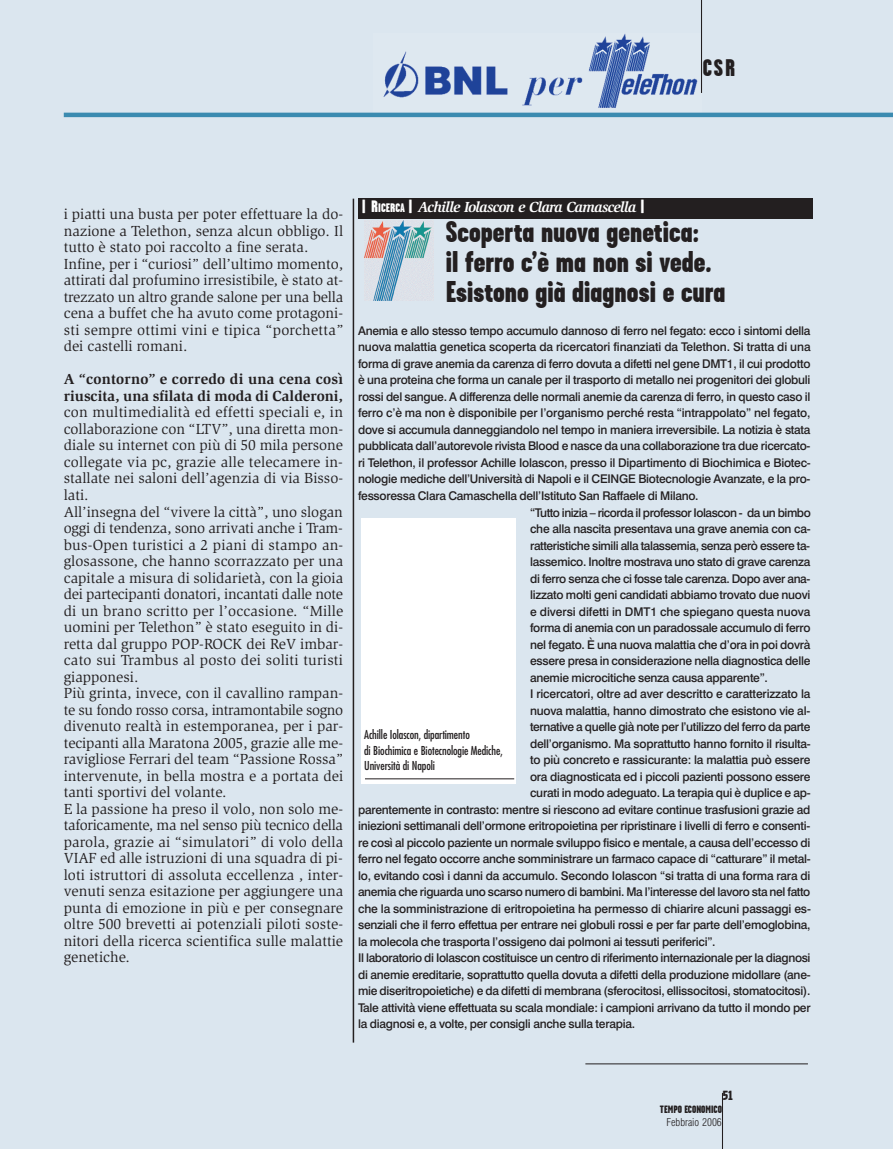
<style>
.page{position:relative;width:893px;height:1149px;background:#fff}
.page>*{position:absolute;margin:0;border:0;box-sizing:border-box;transform-origin:0 0}
.t1{font:900 30px/30px "Garage Gothic";color:#231f20}
.t2{font:900 24px "Garage Gothic";color:#231f20}
.t3{font:15px/16.5px "Slimbach";color:#231f20}
.t4{font:700 15px/16.5px "Slimbach";color:#231f20}
.t5{font:italic 700 15px "Slimbach";letter-spacing:-.05em;color:#fff}
.t6{font:900 13.2px "Garage Gothic";color:#231f20}
.t7{font:500 12px "Swiss 721 BT";letter-spacing:-.02em;color:#231f20}
.t8{font:condensed 12px/15.6px "Futura";letter-spacing:-.01em;color:#231f20}
.t9{font:500 12px "Swiss 721 BT";letter-spacing:-.04em;color:#231f20}
.t10{font:900 10.65px "Garage Gothic";color:#231f20}
.t11{font:300 condensed 10.65px "Swiss 721 BT";color:#231f20}
.s1{font-family:"Garage Gothic";font-weight:900;font-style:normal;font-size:16.2px}
.s2{font-family:"Garage Gothic";font-weight:900;font-style:normal;font-size:16.5px}
.s3{font-family:"Garage Gothic";font-weight:900;font-style:normal;font-size:12.3px}
</style>
<div class="page">
<div style="left:0;top:0;width:893px;height:1148px;background:#dbe6ef"></div>
<img style="left:374px;top:34px;width:328px;height:79px">
<hr style="left:701px;top:0;width:1px;height:93px;background:#231f20">
<hr style="left:722px;top:1092px;width:1px;height:56px;background:#231f20">
<hr style="left:64px;top:113px;width:829px;height:4px;background:#3b8bb0">
<hr style="left:585px;top:1063px;width:223px;height:1px;background:#231f20">
<div style="left:358px;top:198px;width:454px;height:20px;background:#231f20"></div>
<hr style="left:353px;top:198px;width:1px;height:844px;background:#231f20">
<div style="left:361px;top:517px;width:154px;height:266px;background:#fff"></div>
<img style="left:364px;top:220px;width:68px;height:80px">
<hr style="left:365px;top:778px;width:149px;height:1px;background:#231f20">
<h2 class="t2" style="left:703px;top:53px;width:34px">CSR</h2>
<p class="t3" style="left:64px;top:207px;width:281px">i piatti una busta per poter effettuare la do&shy;nazione a Telethon, senza alcun obbligo. Il tutto è stato poi raccolto a fine serata.<br>Infine, per i “curiosi” dell’ultimo momento, attirati dal profumino irresistibile, è stato at&shy;trezzato un altro grande salone per una bella cena a buffet che ha avuto come protagoni&shy;sti sempre ottimi vini e tipica “porchetta” dei castelli romani.</p>
<p class="t4" style="left:64px;top:372px;width:281px">A “contorno” e corredo di una cena così riuscita, una sfilata di moda di Calderoni,</p>
<p class="t3" style="left:64px;top:405px;width:281px">con multimedialità ed effetti speciali e, in collaborazione con “LTV”, una diretta mon&shy;diale su internet con più di 50 mila persone collegate via pc, grazie alle telecamere in&shy;stallate nei saloni dell’agenzia di via Bisso&shy;lati.<br>All’insegna del “vivere la città”, uno slogan oggi di tendenza, sono arrivati anche i Tram&shy;bus-Open turistici a 2 piani di stampo an&shy;glosassone, che hanno scorrazzato per una capitale a misura di solidarietà, con la gioia dei partecipanti donatori, incantati dalle note di un brano scritto per l’occasione. “Mille uomini per Telethon” è stato eseguito in di&shy;retta dal gruppo POP-ROCK dei ReV imbar&shy;cato sui Trambus al posto dei soliti turisti giapponesi.<br>Più grinta, invece, con il cavallino rampan&shy;te su fondo rosso corsa, intramontabile sogno divenuto realtà in estemporanea, per i par&shy;tecipanti alla Maratona 2005, grazie alle me&shy;ravigliose Ferrari del team “Passione Rossa” intervenute, in bella mostra e a portata dei tanti sportivi del volante.<br>E la passione ha preso il volo, non solo me&shy;taforicamente, ma nel senso più tecnico della parola, grazie ai “simulatori” di volo della VIAF ed alle istruzioni di una squadra di pi&shy;loti istruttori di assoluta eccellenza , inter&shy;venuti senza esitazione per aggiungere una punta di emozione in più e per consegnare oltre 500 brevetti ai potenziali piloti soste&shy;nitori della ricerca scientifica sulle malattie genetiche.</p>
<p class="t5" style="left:362px;top:201px;width:283px"><span class="s1">|</span> <span class="s2">R</span><span class="s3">ICERCA</span> <span class="s1">|</span> Achille Iolascon e Clara Camascella <span class="s1">|</span></p>
<h1 class="t1" style="left:446px;top:217px;width:281px">Scoperta nuova genetica:<br>il ferro c’è ma non si vede.<br>Esistono già diagnosi e cura</h1>
<p class="t7" style="left:358px;top:326px;width:454px">Anemia e allo stesso tempo accumulo dannoso di ferro nel fegato: ecco i sintomi della</p>
<p class="t7" style="left:358px;top:342px;width:454px">nuova malattia genetica scoperta da ricercatori finanziati da Telethon. Si tratta di una</p>
<p class="t7" style="left:358px;top:359px;width:454px">forma di grave anemia da carenza di ferro dovuta a difetti nel gene DMT1, il cui prodotto</p>
<p class="t7" style="left:358px;top:375px;width:454px">è una proteina che forma un canale per il trasporto di metallo nei progenitori dei globuli</p>
<p class="t7" style="left:358px;top:392px;width:454px">rossi del sangue. A differenza delle normali anemie da carenza di ferro, in questo caso il</p>
<p class="t7" style="left:358px;top:408px;width:454px">ferro c’è ma non è disponibile per l’organismo perché resta “intrappolato” nel fegato,</p>
<p class="t7" style="left:358px;top:425px;width:454px">dove si accumula danneggiandolo nel tempo in maniera irreversibile. La notizia è stata</p>
<p class="t7" style="left:358px;top:441px;width:454px">pubblicata dall’autorevole rivista Blood e nasce da una collaborazione tra due ricercato-</p>
<p class="t7" style="left:358px;top:458px;width:454px">ri Telethon, il professor Achille Iolascon, presso il Dipartimento di Biochimica e Biotec-</p>
<p class="t7" style="left:358px;top:474px;width:454px">nologie mediche dell’Università di Napoli e il CEINGE Biotecnologie Avanzate, e la pro-</p>
<p class="t7" style="left:358px;top:491px;width:342px">fessoressa Clara Camaschella dell’Istituto San Raffaele di Milano.</p>
<p class="t9" style="left:530px;top:507px;width:282px">“Tutto inizia – ricorda il professor Iolascon - da un bimbo</p>
<p class="t7" style="left:530px;top:524px;width:282px">che alla nascita presentava una grave anemia con ca-</p>
<p class="t7" style="left:530px;top:540px;width:282px">ratteristiche simili alla talassemia, senza però essere ta-</p>
<p class="t7" style="left:530px;top:557px;width:282px">lassemico. Inoltre mostrava uno stato di grave carenza</p>
<p class="t7" style="left:530px;top:573px;width:282px">di ferro senza che ci fosse tale carenza. Dopo aver ana-</p>
<p class="t7" style="left:530px;top:590px;width:282px">lizzato molti geni candidati abbiamo trovato due nuovi</p>
<p class="t7" style="left:530px;top:606px;width:282px">e diversi difetti in DMT1 che spiegano questa nuova</p>
<p class="t7" style="left:530px;top:623px;width:282px">forma di anemia con un paradossale accumulo di ferro</p>
<p class="t7" style="left:530px;top:639px;width:282px">nel fegato. È una nuova malattia che d’ora in poi dovrà</p>
<p class="t7" style="left:530px;top:656px;width:282px">essere presa in considerazione nella diagnostica delle</p>
<p class="t7" style="left:530px;top:672px;width:239px">anemie microcitiche senza causa apparente”.</p>
<p class="t7" style="left:530px;top:689px;width:282px">I ricercatori, oltre ad aver descritto e caratterizzato la</p>
<p class="t7" style="left:530px;top:705px;width:282px">nuova malattia, hanno dimostrato che esistono vie al-</p>
<p class="t7" style="left:530px;top:722px;width:282px">ternative a quelle già note per l’utilizzo del ferro da parte</p>
<p class="t7" style="left:530px;top:738px;width:282px">dell’organismo. Ma soprattutto hanno fornito il risulta-</p>
<p class="t7" style="left:530px;top:755px;width:282px">to più concreto e rassicurante: la malattia può essere</p>
<p class="t7" style="left:530px;top:771px;width:282px">ora diagnosticata ed i piccoli pazienti possono essere</p>
<p class="t7" style="left:530px;top:788px;width:282px">curati in modo adeguato. La terapia qui è duplice e ap-</p>
<p class="t7" style="left:358px;top:804px;width:454px">parentemente in contrasto: mentre si riescono ad evitare continue trasfusioni grazie ad</p>
<p class="t7" style="left:358px;top:821px;width:454px">iniezioni settimanali dell’ormone eritropoietina per ripristinare i livelli di ferro e consenti-</p>
<p class="t7" style="left:358px;top:837px;width:454px">re così al piccolo paziente un normale sviluppo fisico e mentale, a causa dell’eccesso di</p>
<p class="t7" style="left:358px;top:854px;width:454px">ferro nel fegato occorre anche somministrare un farmaco capace di “catturare” il metal-</p>
<p class="t7" style="left:358px;top:870px;width:454px">lo, evitando così i danni da accumulo. Secondo Iolascon “si tratta di una forma rara di</p>
<p class="t7" style="left:358px;top:887px;width:454px">anemia che riguarda uno scarso numero di bambini. Ma l’interesse del lavoro sta nel fatto</p>
<p class="t7" style="left:358px;top:903px;width:454px">che la somministrazione di eritropoietina ha permesso di chiarire alcuni passaggi es-</p>
<p class="t7" style="left:358px;top:920px;width:454px">senziali che il ferro effettua per entrare nei globuli rossi e per far parte dell’emoglobina,</p>
<p class="t7" style="left:358px;top:936px;width:359px">la molecola che trasporta l’ossigeno dai polmoni ai tessuti periferici”.</p>
<p class="t7" style="left:358px;top:953px;width:454px">Il laboratorio di Iolascon costituisce un centro di riferimento internazionale per la diagnosi</p>
<p class="t7" style="left:358px;top:969px;width:454px">di anemie ereditarie, soprattutto quella dovuta a difetti della produzione midollare (ane-</p>
<p class="t7" style="left:358px;top:986px;width:454px">mie diseritropoietiche) e da difetti di membrana (sferocitosi, ellissocitosi, stomatocitosi).</p>
<p class="t7" style="left:358px;top:1002px;width:454px">Tale attività viene effettuata su scala mondiale: i campioni arrivano da tutto il mondo per</p>
<p class="t7" style="left:358px;top:1019px;width:278px">la diagnosi e, a volte, per consigli anche sulla terapia.</p>
<p class="t8" style="left:364px;top:727px;width:140px">Achille Iolascon, dipartimento<br>di Biochimica e Biotecnologie Mediche,<br>Università di Napoli</p>
<p class="t6" style="left:723px;top:1087px;width:12px">51</p>
<p class="t10" style="left:660px;top:1103px;width:64px">TEMPO ECONOMICO</p>
<p class="t11" style="left:666px;top:1117px;width:57px">Febbraio 2006</p>
</div>
